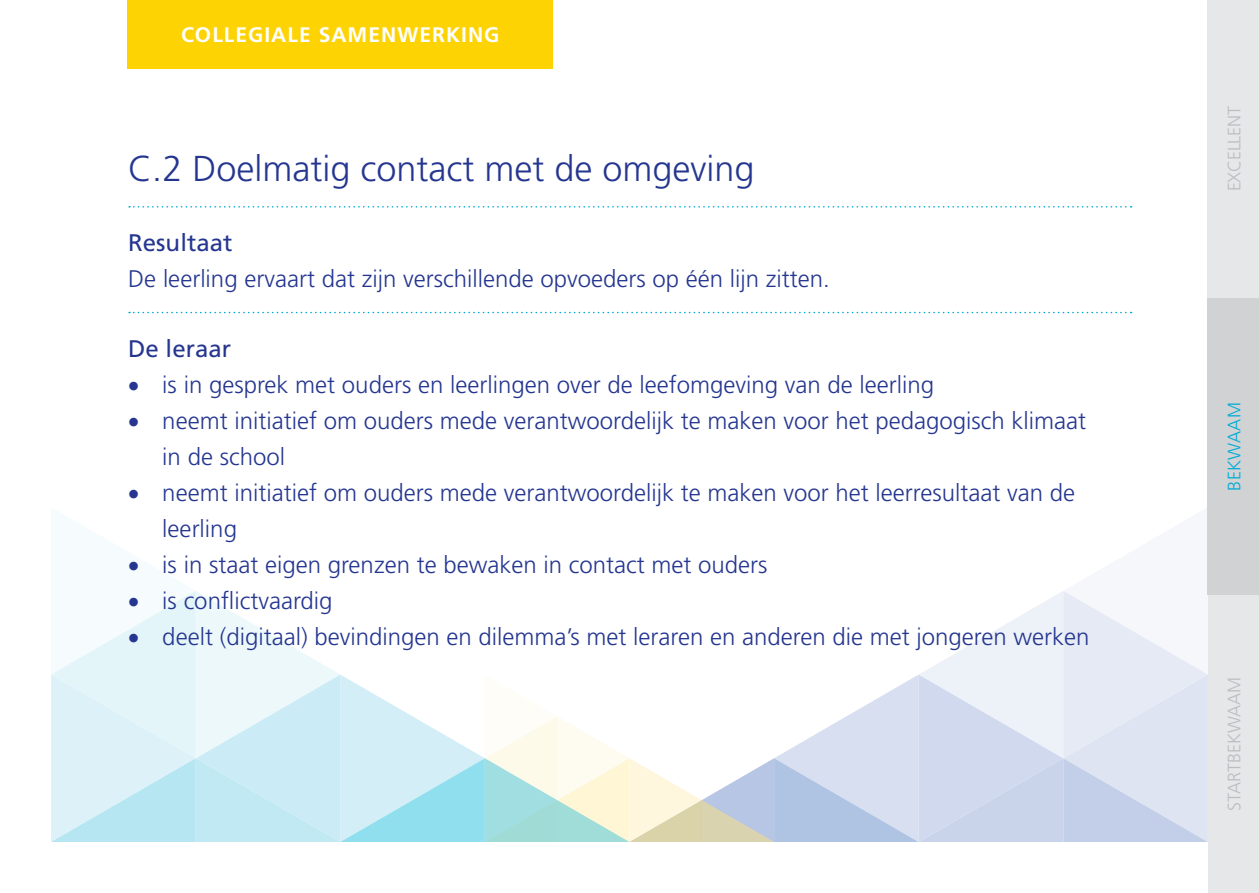
<style>
.page{position:relative;width:1259px;height:893px;background:#fff}
.page>*{position:absolute;margin:0;border:0;box-sizing:border-box;transform-origin:0 0}
.t1{font:300 36px "Frutiger";color:#253690}
.t2{font:300 24px/36px "Frutiger";color:#253690}
.t3{font:24px "Frutiger";color:#253690}
.t4{font:700 21px "Frutiger";letter-spacing:.05em;color:#fff}
.t5{font:300 18px "Frutiger";letter-spacing:-.015em;color:#bcbdc0}
.t6{font:300 18px "Frutiger";letter-spacing:.02em;color:#00acd5}
</style>
<div class="page">
<div style="left:128px;top:0;width:425px;height:69px;background:#fed304"></div>
<div style="left:1208px;top:298px;width:51px;height:297px;background:#d1d2d4"></div>
<div style="left:1208px;top:595px;width:51px;height:298px;background:#e6e7e9"></div>
<div style="left:1208px;top:0;width:51px;height:298px;background:#e6e7e9"></div>
<svg style="left:129px;top:206px;width:1002px;height:2px"></svg>
<svg style="left:129px;top:312px;width:1002px;height:1px"></svg>
<svg style="left:51px;top:501px;width:1157px;height:341px"></svg>
<p class="t4" style="left:181px;top:22px;width:320px">COLLEGIALE SAMENWERKING</p>
<h1 class="t1" style="left:128px;top:148px;width:628px">C .2 Doelmatig contact met de omgeving</h1>
<p class="t3" style="left:128px;top:229px;width:106px">Resultaat</p>
<p class="t2" style="left:128px;top:261px;width:703px">De leerling ervaart dat zijn verschillende opvoeders op één lijn zitten.</p>
<p class="t3" style="left:128px;top:334px;width:104px">De leraar</p>
<p class="t2" style="left:128px;top:366px;width:807px">• is in gesprek met ouders en leerlingen over de leefomgeving van de leerling</p>
<p class="t2" style="left:162px;top:402px;width:925px;text-indent:-34px">• neemt initiatief om ouders mede verantwoordelijk te maken voor het pedagogisch klimaat in de school</p>
<p class="t2" style="left:162px;top:474px;width:914px;text-indent:-34px">• neemt initiatief om ouders mede verantwoordelijk te maken voor het leerresultaat van de leerling</p>
<p class="t2" style="left:128px;top:546px;width:641px">• is in staat eigen grenzen te bewaken in contact met ouders</p>
<p class="t2" style="left:128px;top:582px;width:206px">• is conflictvaardig</p>
<p class="t2" style="left:128px;top:618px;width:962px">• deelt (digitaal) bevindingen en dilemma’s met leraren en anderen die met jongeren werken</p>
<p class="t5" style="left:1224px;top:191px;width:86px;rotate:-90deg">excellent</p>
<p class="t6" style="left:1224px;top:491px;width:90px;rotate:-90deg">Bekwaam</p>
<p class="t5" style="left:1224px;top:811px;width:136px;rotate:-90deg">Startbekwaam</p>
</div>
